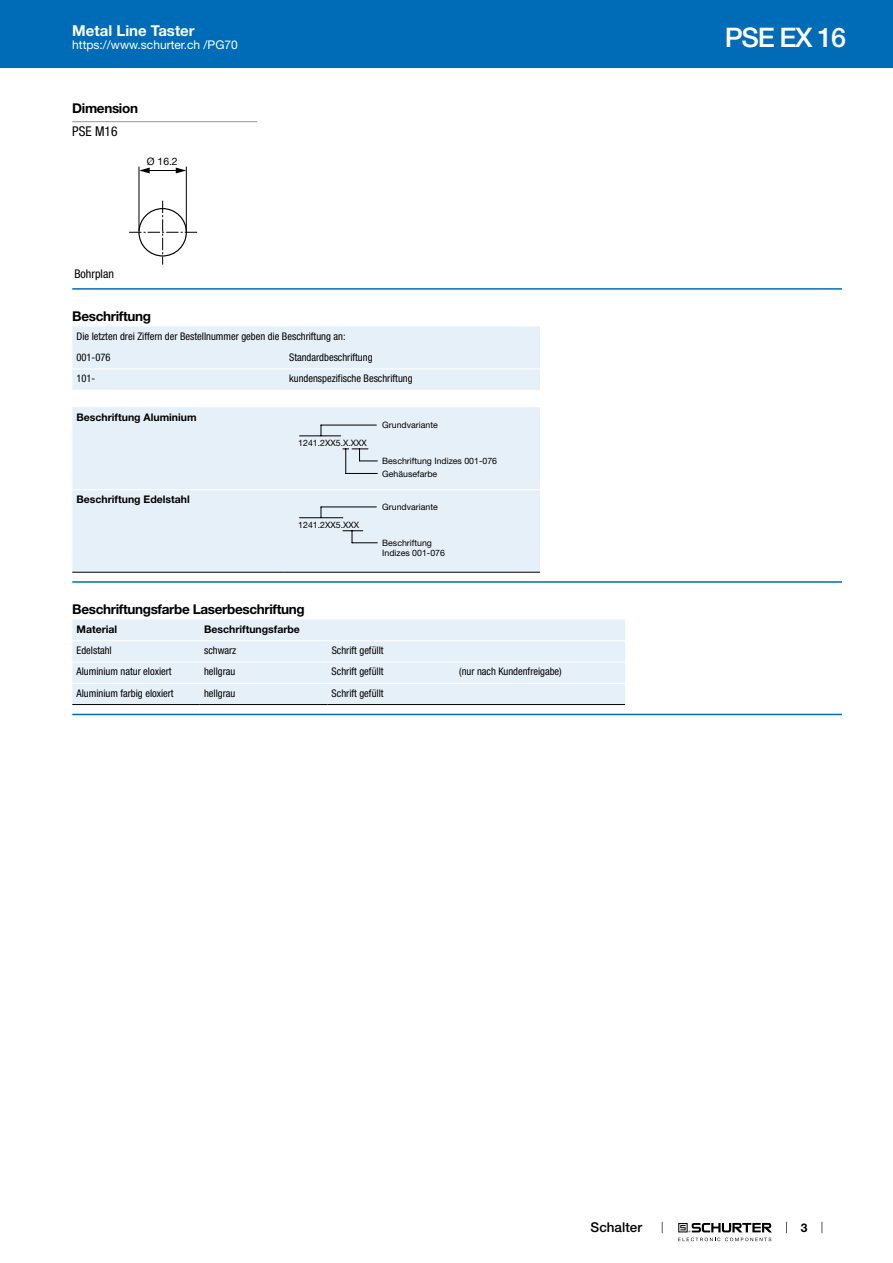
<style>
.page{position:relative;width:893px;height:1263px;background:#fff}
.page>*{position:absolute;margin:0;border:0;box-sizing:border-box;transform-origin:0 0}
.t1{font:500 27px "Helvetica Neue LT";letter-spacing:-.05em;color:#fff}
.t2{font:700 15px "Helvetica Neue LT";color:#fff}
.t3{font:700 13.5px "Helvetica Neue LT";letter-spacing:-.025em;color:#000}
.t4{font:500 13.5px "Helvetica Neue LT";color:#000}
.t5{font:condensed 13.5px "Helvetica Neue LT";color:#000}
.t6{font:12px "Helvetica Neue LT";color:#fff}
.t7{font:condensed 12px "Helvetica Neue LT";color:#000}
.t8{font:700 12px "Helvetica Neue LT";color:#000}
.t9{font:condensed 10.5px/21.3px "Helvetica Neue LT";color:#000}
.t10{font:700 10.5px "Helvetica Neue LT";color:#000}
.t11{font:10.35px "Helvetica Neue LT";color:#000}
.t12{font:8.7px/12.6px "Helvetica Neue LT";color:#000}
</style>
<div class="page">
<svg style="left:678px;top:1223px;width:94px;height:18px"></svg>
<div style="left:0;top:0;width:893px;height:68px;background:#006bb6"></div>
<hr style="left:72px;top:121px;width:185px;height:1px;background:#939598">
<hr style="left:186px;top:167px;width:1px;height:64px;background:#000">
<hr style="left:143px;top:170px;width:37px;height:1px;background:#000">
<hr style="left:139px;top:167px;width:1px;height:64px;background:#000">
<svg style="left:176px;top:168px;width:10px;height:5px"></svg>
<svg style="left:139px;top:168px;width:11px;height:5px"></svg>
<svg style="left:129px;top:201px;width:68px;height:64px"></svg>
<hr style="left:72px;top:288px;width:770px;height:2px;background:#006bb6">
<svg style="left:72px;top:326px;width:468px;height:246px;background:#e7f0f7"></svg>
<hr style="left:72px;top:369px;width:213px;height:1px;background:#fff">
<hr style="left:285px;top:369px;width:255px;height:1px;background:#fff">
<hr style="left:72px;top:390px;width:213px;height:1px;background:#fff">
<hr style="left:285px;top:390px;width:255px;height:1px;background:#fff">
<hr style="left:72px;top:489px;width:213px;height:1px;background:#fff">
<hr style="left:285px;top:489px;width:255px;height:1px;background:#fff">
<hr style="left:72px;top:572px;width:213px;height:1px;background:#000">
<hr style="left:285px;top:572px;width:255px;height:1px;background:#000">
<hr style="left:321px;top:425px;width:55px;height:1px;background:#000">
<hr style="left:300px;top:435px;width:41px;height:1px;background:#000">
<hr style="left:346px;top:473px;width:31px;height:1px;background:#000">
<svg style="left:343px;top:448px;width:34px;height:25px"></svg>
<hr style="left:321px;top:506px;width:55px;height:1px;background:#000">
<hr style="left:300px;top:517px;width:43px;height:1px;background:#000">
<svg style="left:343px;top:530px;width:34px;height:13px"></svg>
<hr style="left:72px;top:581px;width:770px;height:2px;background:#006bb6">
<div style="left:72px;top:619px;width:553px;height:85px;background:#e6f0f8"></div>
<hr style="left:72px;top:640px;width:128px;height:1px;background:#fff">
<hr style="left:200px;top:640px;width:127px;height:1px;background:#fff">
<hr style="left:327px;top:640px;width:128px;height:1px;background:#fff">
<hr style="left:455px;top:640px;width:170px;height:1px;background:#fff">
<hr style="left:72px;top:662px;width:128px;height:1px;background:#fff">
<hr style="left:200px;top:662px;width:127px;height:1px;background:#fff">
<hr style="left:327px;top:662px;width:128px;height:1px;background:#fff">
<hr style="left:455px;top:662px;width:170px;height:1px;background:#fff">
<hr style="left:72px;top:683px;width:128px;height:1px;background:#fff">
<hr style="left:200px;top:683px;width:127px;height:1px;background:#fff">
<hr style="left:327px;top:683px;width:128px;height:1px;background:#fff">
<hr style="left:455px;top:683px;width:170px;height:1px;background:#fff">
<hr style="left:72px;top:704px;width:128px;height:1px;background:#000">
<hr style="left:200px;top:704px;width:127px;height:1px;background:#000">
<hr style="left:327px;top:704px;width:128px;height:1px;background:#000">
<hr style="left:455px;top:704px;width:170px;height:1px;background:#000">
<hr style="left:72px;top:714px;width:770px;height:1px;background:#006bb6">
<h2 class="t2" style="left:72px;top:21px;width:124px">Metal Line Taster</h2>
<p class="t6" style="left:72px;top:38px;width:167px">https://www.schurter.ch /PG70</p>
<p class="t3" style="left:72px;top:99px;width:67px">Dimension</p>
<p class="t5" style="left:72px;top:124px;width:47px">PSE M16</p>
<p class="t11" style="left:147px;top:155px;width:32px">Ø 16.2</p>
<p class="t7" style="left:74px;top:267px;width:41px">Bohrplan</p>
<p class="t3" style="left:72px;top:308px;width:80px">Beschriftung</p>
<p class="t9" style="left:77px;top:325px;width:270px">Die letzten drei Ziffern der Bestellnummer geben die Beschriftung an:<br>001-076</p>
<p class="t9" style="left:289px;top:347px;width:85px">Standardbeschriftung</p>
<p class="t9" style="left:77px;top:368px;width:20px">101-</p>
<p class="t9" style="left:289px;top:368px;width:125px">kundenspezifische Beschriftung</p>
<p class="t10" style="left:77px;top:410px;width:122px">Beschriftung Aluminium</p>
<p class="t12" style="left:382px;top:454px;width:116px">Beschriftung Indizes 001-076<br>Gehäusefarbe</p>
<p class="t12" style="left:382px;top:418px;width:57px">Grundvariante</p>
<p class="t12" style="left:298px;top:436px;width:70px">1241.2XX5.X.XXX</p>
<p class="t10" style="left:77px;top:493px;width:115px">Beschriftung Edelstahl</p>
<p class="t12" style="left:298px;top:518px;width:62px">1241.2XX5.XXX</p>
<p class="t12" style="left:382px;top:500px;width:57px">Grundvariante</p>
<p class="t12" style="left:382px;top:537px;width:64px;line-height:10.5px">Beschriftung<br>Indizes 001-076</p>
<p class="t3" style="left:72px;top:601px;width:234px">Beschriftungsfarbe Laserbeschriftung</p>
<p class="t10" style="left:77px;top:622px;width:42px">Material</p>
<p class="t10" style="left:204px;top:622px;width:97px">Beschriftungsfarbe</p>
<p class="t9" style="left:77px;top:640px;width:37px">Edelstahl</p>
<p class="t9" style="left:204px;top:640px;width:34px">schwarz</p>
<p class="t9" style="left:332px;top:640px;width:53px">Schrift gefüllt</p>
<p class="t9" style="left:77px;top:661px;width:97px">Aluminium natur eloxiert</p>
<p class="t9" style="left:204px;top:661px;width:33px">hellgrau</p>
<p class="t9" style="left:332px;top:661px;width:53px">Schrift gefüllt</p>
<p class="t9" style="left:459px;top:661px;width:104px">(nur nach Kundenfreigabe)</p>
<p class="t9" style="left:77px;top:682px;width:99px">Aluminium farbig eloxiert</p>
<p class="t9" style="left:204px;top:682px;width:33px">hellgrau</p>
<p class="t9" style="left:332px;top:682px;width:53px">Schrift gefüllt</p>
<h1 class="t1" style="left:725px;top:21px;width:123px">PSE EX 16</h1>
<p class="t4" style="left:591px;top:1219px;width:53px">Schalter</p>
<p class="t8" style="left:801px;top:1220px;width:8px">3</p>
</div>
